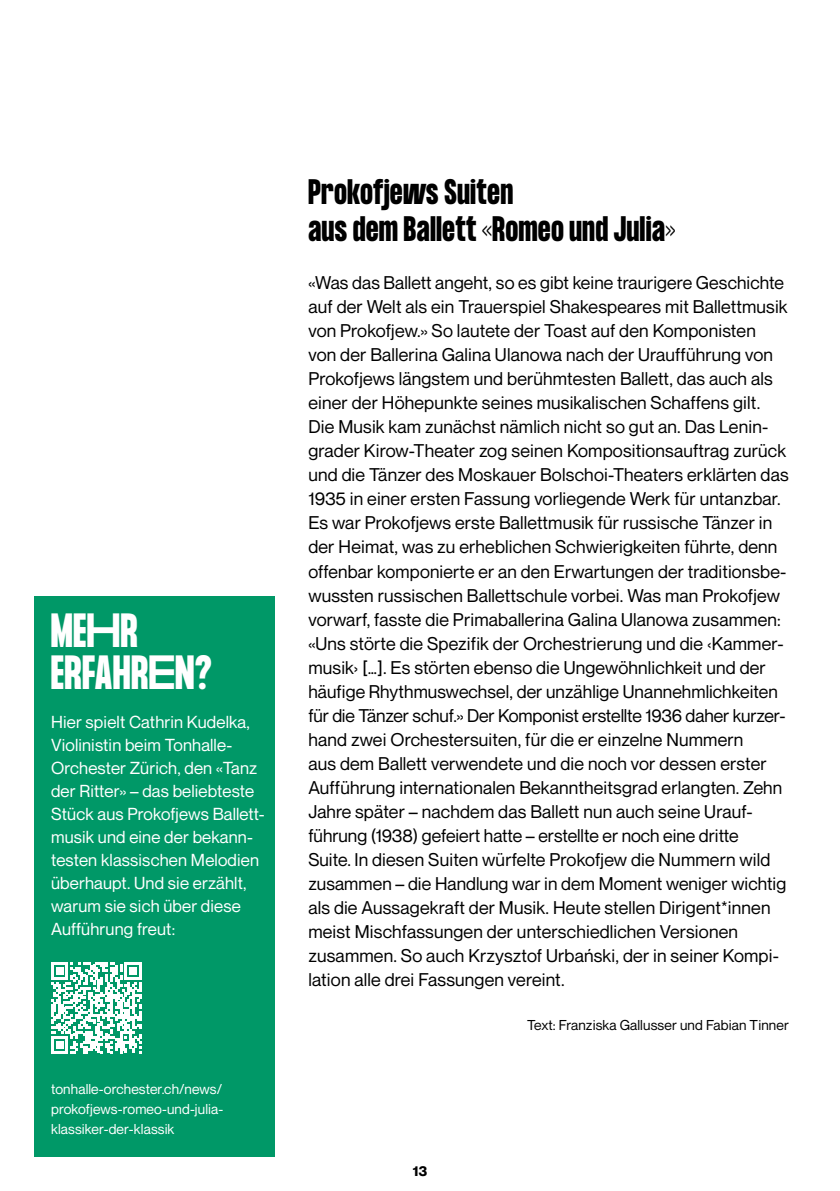
<style>
.page{position:relative;width:840px;height:1191px;background:#fff}
.page>*{position:absolute;margin:0;border:0;box-sizing:border-box;transform-origin:0 0}
.t1{font:700 42px/42px "Formula Condensed";letter-spacing:.02em;color:#fff}
.t2{font:700 31px/37px "Formula Condensed";letter-spacing:.025em;color:#000}
.t3{font:18px/24px "Neue Montreal";letter-spacing:.01em;color:#000}
.t4{font:17px/23px "Neue Montreal";letter-spacing:.01em;color:#fff}
.t5{font:14px/20px "Neue Montreal";letter-spacing:.01em;color:#fff;text-align:justify}
.t6{font:14px "Neue Montreal";letter-spacing:.01em;color:#000}
.t7{font:700 14px "Neue Montreal";color:#000}
</style>
<div class="page">
<div style="left:34px;top:596px;width:240px;height:561px;background:#009867"></div>
<svg style="left:51px;top:962px;width:91px;height:91px"></svg>
<h1 class="t1" style="left:51px;top:611px;width:162px">MEHR<br>ERFAHREN?</h1>
<p class="t4" style="left:51px;top:710px;width:215px">Hier spielt Cathrin Kudelka,<br>Violinistin beim Tonhalle-<br>Orchester Zürich, den «Tanz der Ritter» – das beliebteste<br>Stück aus Prokofjews Ballett&shy;musik und eine der bekann&shy;testen klassischen Melodien überhaupt. Und sie erzählt, warum sie sich über diese<br>Aufführung freut:</p>
<p class="t5" style="left:51px;top:1079px;width:174px">tonhalle-orchester.ch/news/ prokofjews-romeo-und-julia&shy;klassiker-der-klassik</p>
<h2 class="t2" style="left:308px;top:175px;width:368px">Prokofjews Suiten<br>aus dem Ballett «Romeo und Julia»</h2>
<p class="t3" style="left:308px;top:271px;width:481px">«Was das Ballett angeht, so es gibt keine traurigere Geschichte auf der Welt als ein Trauerspiel Shakespeares mit Ballettmusik von Prokofjew.» So lautete der Toast auf den Komponisten<br>von der Ballerina Galina Ulanowa nach der Uraufführung von Prokofjews längstem und berühmtesten Ballett, das auch als einer der Höhepunkte seines musikalischen Schaffens gilt.<br>Die Musik kam zunächst nämlich nicht so gut an. Das Lenin&shy;grader Kirow-Theater zog seinen Kompositionsauftrag zurück und die Tänzer des Moskauer Bolschoi-Theaters erklärten das 1935 in einer ersten Fassung vorliegende Werk für untanzbar.<br>Es war Prokofjews erste Ballettmusik für russische Tänzer in der Heimat, was zu erheblichen Schwierigkeiten führte, denn offenbar komponierte er an den Erwartungen der traditionsbe&shy;wussten russischen Ballettschule vorbei. Was man Prokofjew vorwarf, fasste die Primaballerina Galina Ulanowa zusammen: «Uns störte die Spezifik der Orchestrierung und die ‹Kammer&shy;musik› […]. Es störten ebenso die Ungewöhnlichkeit und der häufige Rhythmuswechsel, der unzählige Unannehmlichkeiten für die Tänzer schuf.» Der Komponist erstellte 1936 daher kurzer&shy;hand zwei Orchestersuiten, für die er einzelne Nummern<br>aus dem Ballett verwendete und die noch vor dessen erster Aufführung internationalen Bekanntheitsgrad erlangten. Zehn Jahre später – nachdem das Ballett nun auch seine Urauf&shy;führung (1938) gefeiert hatte – erstellte er noch eine dritte<br>Suite. In diesen Suiten würfelte Prokofjew die Nummern wild zusammen – die Handlung war in dem Moment weniger wichtig als die Aussagekraft der Musik. Heute stellen Dirigent*innen meist Mischfassungen der unterschiedlichen Versionen zusammen. So auch Krzysztof Urbański, der in seiner Kompi&shy;lation alle drei Fassungen vereint.</p>
<p class="t6" style="left:526px;top:1016px;width:263px">Text: Franziska Gallusser und Fabian Tinner</p>
<p class="t7" style="left:412px;top:1162px;width:16px">13</p>
</div>
